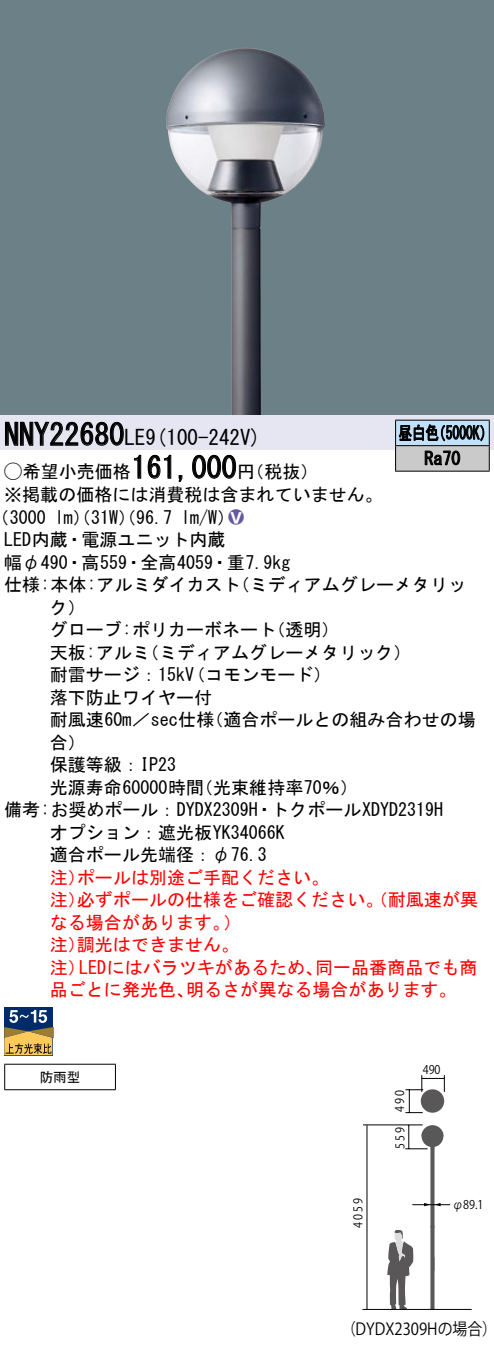
<style>
.page{position:relative;width:494px;height:1349px;background:#fff}
.page>*{position:absolute;margin:0;border:0;box-sizing:border-box;transform-origin:0 0}
.t1{font:30px "MS Gothic";color:#000}
.t2{font:21px "MS Gothic";color:#000}
.t3{font:18px/22.5px "MS Gothic";color:#000}
.t4{font:18px/22.5px "MS Gothic";color:#f00}
.t5{font:18px/25.5px "MS Gothic";color:#000;scale:.75 1}
.t6{font:18px "Ford Classification 1";color:#635aa0}
.t7{font:16.5px "Gothic BBB Pro Medium 90 msp RKSJ H";color:#000;scale:.9 1}
.t8{font:13.5px "MS Gothic";color:#000}
.t9{font:12px "Gothic BBB Pro Medium 90 msp RKSJ V";color:#000;scale:.9 1}
.t10{font:12px "Gothic BBB Pro Medium 90 msp RKSJ H";color:#000;scale:.9 1}
.s1{font-family:"Ford Classification 1"}
.s2{color:#fff}
</style>
<div class="page">
<div style="left:0;top:0;width:493px;height:415px;background:#6c8087"></div>
<img style="left:166px;top:48px;width:159px;height:367px">
<div style="left:0;top:415px;width:493px;height:35px;background:#e6e5f2"></div>
<svg style="left:5px;top:421px;width:119px;height:25px"></svg>
<svg style="left:134px;top:455px;width:7px;height:24px"></svg>
<svg style="left:147px;top:455px;width:24px;height:24px"></svg>
<svg style="left:178px;top:475px;width:5px;height:7px"></svg>
<svg style="left:192px;top:455px;width:44px;height:24px"></svg>
<div style="left:4px;top:1007px;width:48px;height:48px;background:#002b69"></div>
<svg style="left:4px;top:1010px;width:50px;height:45px"></svg>
<hr style="left:4px;top:1064px;width:112px;height:1px;background:#000">
<svg style="left:4px;top:1065px;width:1px;height:24px"></svg>
<svg style="left:115px;top:1065px;width:1px;height:24px"></svg>
<hr style="left:4px;top:1089px;width:112px;height:1px;background:#000">
<hr style="left:395px;top:420px;width:94px;height:1px;background:#000">
<hr style="left:395px;top:471px;width:94px;height:1px;background:#000">
<svg style="left:395px;top:421px;width:94px;height:50px"></svg>
<hr style="left:366px;top:1125px;width:1px;height:184px;background:#000">
<hr style="left:362px;top:1124px;width:60px;height:1px;background:#000">
<svg style="left:405px;top:1075px;width:39px;height:38px"></svg>
<svg style="left:387px;top:1125px;width:56px;height:184px"></svg>
<hr style="left:412px;top:1204px;width:38px;height:1px;background:#000">
<hr style="left:362px;top:1309px;width:109px;height:1px;background:#000">
<h1 class="t1" style="left:4px;top:420px;width:122px">NNY22680</h1>
<p class="t5" style="left:424px;top:420px;width:49px;text-indent:-26px">昼白色<br>Ra70</p>
<p class="t5" style="left:432px;top:420px;width:82px">（5000 (K</p>
<p class="t2" style="left:124px;top:427px;width:138px">LE (9 100-242 (V</p>
<h1 class="t1" style="left:131px;top:453px;width:106px">161,000</h1>
<p class="t3" style="left:4px;top:461px;width:380px"><span class="s1">A</span>希望小売価格<br>※掲載の価格には消費税は含まれていません。</p>
<p class="t6" style="left:228px;top:508px;width:17px">2<span class="s2">8</span></p>
<p class="t3" style="left:237px;top:461px;width:82px">（円税抜(</p>
<p class="t3" style="left:181px;top:506px;width:55px">l m (W/</p>
<p class="t3" style="left:-8px;top:506px;width:56px">（3000</p>
<p class="t3" style="left:4px;top:528px;width:223px">LED内蔵・電源ユニット内蔵</p>
<p class="t3" style="left:4px;top:551px;width:287px">幅φ490・高559・全高4059・重7.9kg</p>
<p class="t3" style="left:231px;top:573px;width:236px">（ミディアムグレーメタリッ</p>
<p class="t3" style="left:55px;top:506px;width:119px">lm）（31 ）（W 96.7</p>
<p class="t3" style="left:50px;top:573px;width:192px;text-indent:-46px">仕様:本体:アルミダイカストク(</p>
<p class="t3" style="left:141px;top:618px;width:272px;text-indent:-91px">グローブ:ポリカーボネート<br>（ミディアムグレーメタリック(</p>
<p class="t3" style="left:267px;top:618px;width:73px">（透明(</p>
<p class="t3" style="left:50px;top:641px;width:102px">天板:アルミ</p>
<p class="t3" style="left:50px;top:663px;width:145px">耐雷サージ：15kV</p>
<p class="t3" style="left:50px;top:686px;width:163px">落下防止ワイヤー付</p>
<p class="t3" style="left:187px;top:663px;width:145px">（コモンモード(</p>
<p class="t3" style="left:205px;top:708px;width:271px">（適合ポールとの組み合わせの場</p>
<p class="t3" style="left:50px;top:708px;width:166px">耐風速60 ／m sec仕様</p>
<p class="t3" style="left:50px;top:731px;width:37px">合(</p>
<p class="t3" style="left:50px;top:753px;width:127px">保護等級：IP23</p>
<p class="t3" style="left:195px;top:776px;width:164px">（光束維持率70％(</p>
<p class="t3" style="left:50px;top:776px;width:156px">光源寿命60000時間</p>
<p class="t3" style="left:4px;top:798px;width:440px">備考:お奨めポール：DYDX2309 ・H トクポールXDYD2319H</p>
<p class="t3" style="left:50px;top:821px;width:236px">オプション：遮光板YK34066K</p>
<p class="t3" style="left:50px;top:843px;width:218px">適合ポール先端径：φ76.3</p>
<p class="t4" style="left:77px;top:866px;width:253px">ポールは別途ご手配ください。</p>
<p class="t4" style="left:77px;top:866px;width:402px;text-indent:-27px">注）<br>必ずポールの仕様をご確認ください。（耐風速が異</p>
<p class="t4" style="left:50px;top:888px;width:37px">注）</p>
<p class="t4" style="left:77px;top:911px;width:163px;text-indent:-27px">なる場合があります。調光はできません。</p>
<p class="t4" style="left:223px;top:911px;width:19px">(</p>
<p class="t4" style="left:50px;top:933px;width:37px">注）</p>
<p class="t4" style="left:79px;top:956px;width:245px">LEDにはバラツキがあるため、</p>
<p class="t4" style="left:315px;top:956px;width:163px">同一品番商品でも商</p>
<p class="t4" style="left:50px;top:956px;width:37px">注）</p>
<p class="t4" style="left:50px;top:978px;width:145px">品ごとに発光色、</p>
<p class="t4" style="left:186px;top:978px;width:272px">明るさが異なる場合があります。</p>
<p class="t8" style="left:40px;top:1070px;width:42px">防雨型</p>
<p class="t9" style="left:392px;top:1112px;width:26px;rotate:-90deg">490</p>
<p class="t9" style="left:393px;top:1149px;width:26px;rotate:-90deg">559</p>
<p class="t10" style="left:422px;top:1063px;width:21px">490</p>
<p class="t9" style="left:351px;top:1228px;width:35px;rotate:-90deg">4059</p>
<p class="t10" style="left:452px;top:1198px;width:36px">φ89.1</p>
<p class="t7" style="left:341px;top:1320px;width:174px">（DYDX2309Hの場合(</p>
</div>
